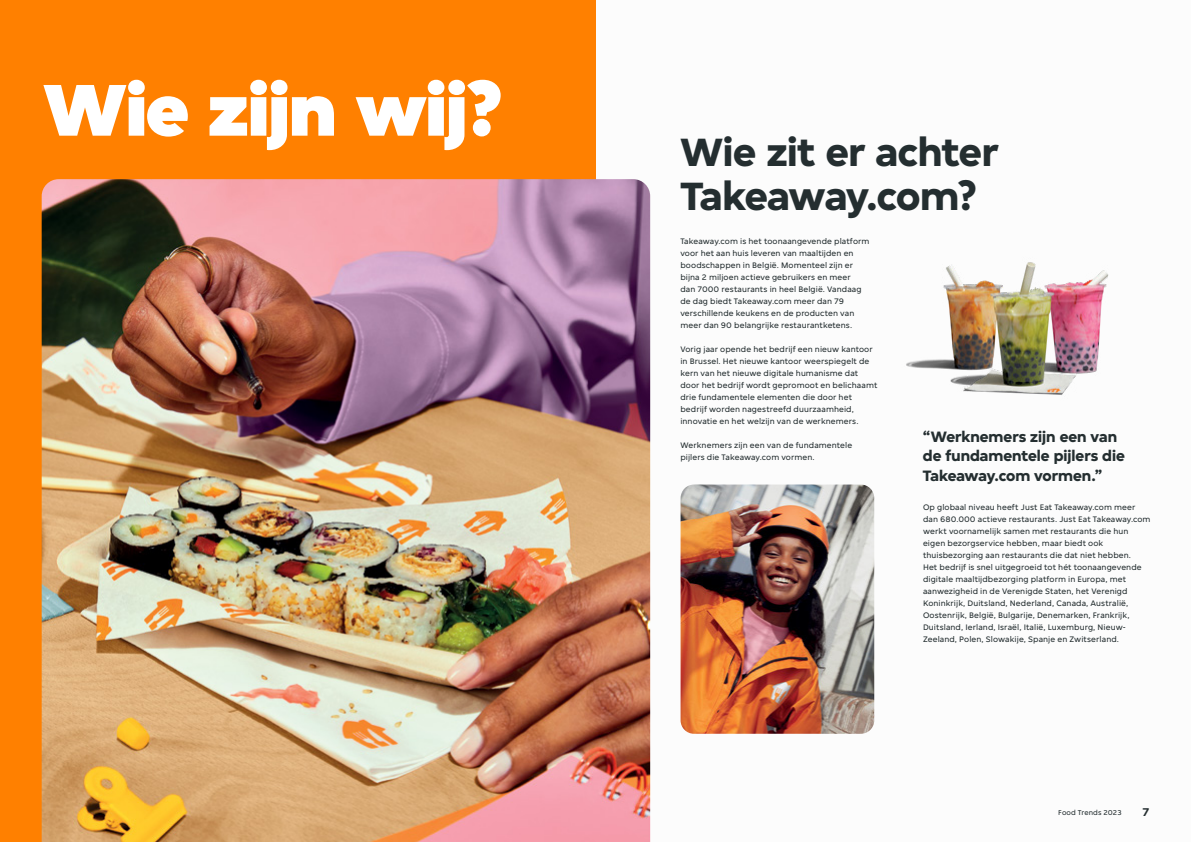
<style>
.page{position:relative;width:1191px;height:842px;background:#fff}
.page>*{position:absolute;margin:0;border:0;box-sizing:border-box;transform-origin:0 0}
.t1{font:900 78px "JET Sans";color:#fff}
.t2{font:800 42px/44px "JET Sans";letter-spacing:-.01em;color:#242e30}
.t3{font:800 16px/19.2px "JET Sans";color:#242e30}
.t4{font:700 12px "JET Sans";color:#242e30}
.t5{font:8.5px/12px "JET Sans";letter-spacing:.01em;color:#242e30}
.t6{font:7.5px "JET Sans";letter-spacing:.015em;color:#242e30}
</style>
<div class="page">
<div style="left:0;top:0;width:595px;height:842px;background:#ff8000"></div>
<img style="left:42px;top:179px;width:608px;height:663px">
<img style="left:680px;top:484px;width:194px;height:250px">
<img style="left:906px;top:262px;width:203px;height:133px">
<h1 class="t1" style="left:43px;top:63px;width:461px">Wie zijn wij?</h1>
<h2 class="t2" style="left:680px;top:132px;width:319px">Wie zit er achter<br>Takeaway.com?</h2>
<p class="t5" style="left:680px;top:236px;width:191px">Takeaway.com is het toonaangevende platform voor het aan huis leveren van maaltijden en boodschappen in België. Momenteel zijn er bijna 2 miljoen actieve gebruikers en meer<br>dan 7000 restaurants in heel België. Vandaag de dag biedt Takeaway.com meer dan 79 verschillende keukens en de producten van meer dan 90 belangrijke restaurantketens.</p>
<p class="t5" style="left:680px;top:344px;width:198px">Vorig jaar opende het bedrijf een nieuw kantoor in Brussel. Het nieuwe kantoor weerspiegelt de kern van het nieuwe digitale humanisme dat door het bedrijf wordt gepromoot en belichaamt drie fundamentele elementen die door het bedrijf worden nagestreefd duurzaamheid, innovatie en het welzijn van de werknemers.</p>
<p class="t5" style="left:680px;top:440px;width:173px">Werknemers zijn een van de fundamentele pijlers die Takeaway.com vormen.</p>
<h3 class="t3" style="left:923px;top:428px;width:203px">“Werknemers zijn een van de fundamentele pijlers die<br>Takeaway.com vormen.”</h3>
<p class="t5" style="left:923px;top:502px;width:229px">Op globaal niveau heeft Just Eat Takeaway.com meer dan 680.000 actieve restaurants. Just Eat Takeaway.com werkt voornamelijk samen met restaurants die hun eigen bezorgservice hebben, maar biedt ook thuisbezorging aan restaurants die dat niet hebben.<br>Het bedrijf is snel uitgegroeid tot hét toonaangevende digitale maaltijdbezorging platform in Europa, met aanwezigheid in de Verenigde Staten, het Verenigd Koninkrijk, Duitsland, Nederland, Canada, Australië, Oostenrijk, België, Bulgarije, Denemarken, Frankrijk, Duitsland, Ierland, Israël, Italië, Luxemburg, Nieuw-Zeeland, Polen, Slowakije, Spanje en Zwitserland.</p>
<p class="t6" style="left:1058px;top:807px;width:65px">Food Trends 2023</p>
<h3 class="t4" style="left:1142px;top:804px;width:8px">7</h3>
</div>
